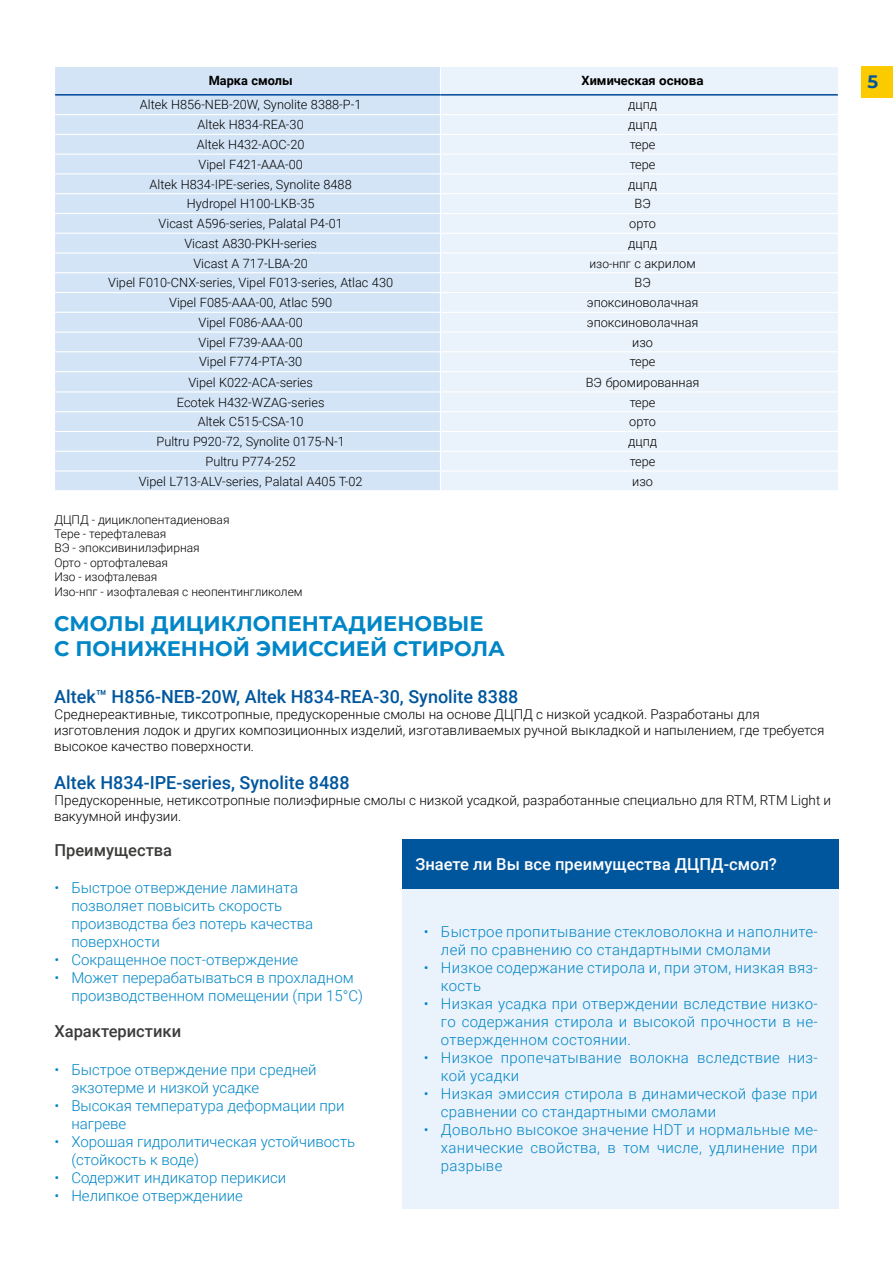
<style>
.page{position:relative;width:893px;height:1263px;background:#fff}
.page>*{position:absolute;margin:0;border:0;box-sizing:border-box;transform-origin:0 0}
.t1{font:700 21px/25.2px "Montserrat";color:#0086c7}
.t2{font:500 18px "Roboto";color:#00569d}
.t3{font:700 18px "Montserrat";color:#00569d}
.t4{font:500 16.5px "Roboto";color:#fff}
.t5{font:500 16.5px "Roboto";color:#3c3c3b}
.t6{font:300 15px/18px "Roboto";color:#0086c7}
.t7{font:300 15px/18px "Roboto";letter-spacing:.02em;color:#0086c7}
.t8{font:300 13.5px/16.2px "Roboto";color:#000}
.t9{font:300 12.75px "Roboto";color:#000}
.t10{font:700 12.75px "Roboto";color:#000}
.t11{font:300 12px/14.4px "Roboto";color:#000}
.s1{font-size:12px}
</style>
<div class="page">
<div style="left:861px;top:66px;width:32px;height:32px;background:#fbcb00"></div>
<div style="left:55px;top:67px;width:385px;height:423px;background:#d3e4f6"></div>
<div style="left:441px;top:67px;width:397px;height:423px;background:#eaf2fb"></div>
<hr style="left:54px;top:114px;width:386px;height:1px;background:#fff">
<hr style="left:440px;top:114px;width:399px;height:1px;background:#fff">
<hr style="left:54px;top:134px;width:386px;height:1px;background:#fff">
<hr style="left:440px;top:134px;width:399px;height:1px;background:#fff">
<hr style="left:54px;top:154px;width:386px;height:1px;background:#fff">
<hr style="left:440px;top:154px;width:399px;height:1px;background:#fff">
<hr style="left:54px;top:173px;width:386px;height:1px;background:#fff">
<hr style="left:440px;top:173px;width:399px;height:1px;background:#fff">
<hr style="left:54px;top:193px;width:386px;height:1px;background:#fff">
<hr style="left:440px;top:193px;width:399px;height:1px;background:#fff">
<hr style="left:54px;top:213px;width:386px;height:1px;background:#fff">
<hr style="left:440px;top:213px;width:399px;height:1px;background:#fff">
<hr style="left:54px;top:233px;width:386px;height:1px;background:#fff">
<hr style="left:440px;top:233px;width:399px;height:1px;background:#fff">
<hr style="left:54px;top:252px;width:386px;height:2px;background:#fff">
<hr style="left:440px;top:252px;width:399px;height:2px;background:#fff">
<hr style="left:54px;top:272px;width:386px;height:1px;background:#fff">
<hr style="left:440px;top:272px;width:399px;height:1px;background:#fff">
<hr style="left:54px;top:292px;width:386px;height:1px;background:#fff">
<hr style="left:440px;top:292px;width:399px;height:1px;background:#fff">
<hr style="left:54px;top:312px;width:386px;height:1px;background:#fff">
<hr style="left:440px;top:312px;width:399px;height:1px;background:#fff">
<hr style="left:54px;top:331px;width:386px;height:2px;background:#fff">
<hr style="left:440px;top:331px;width:399px;height:2px;background:#fff">
<hr style="left:54px;top:351px;width:386px;height:1px;background:#fff">
<hr style="left:440px;top:351px;width:399px;height:1px;background:#fff">
<hr style="left:54px;top:371px;width:386px;height:1px;background:#fff">
<hr style="left:440px;top:371px;width:399px;height:1px;background:#fff">
<hr style="left:54px;top:391px;width:386px;height:1px;background:#fff">
<hr style="left:440px;top:391px;width:399px;height:1px;background:#fff">
<hr style="left:54px;top:411px;width:386px;height:1px;background:#fff">
<hr style="left:440px;top:411px;width:399px;height:1px;background:#fff">
<hr style="left:54px;top:431px;width:386px;height:1px;background:#fff">
<hr style="left:440px;top:431px;width:399px;height:1px;background:#fff">
<hr style="left:54px;top:451px;width:386px;height:1px;background:#fff">
<hr style="left:440px;top:451px;width:399px;height:1px;background:#fff">
<hr style="left:54px;top:470px;width:386px;height:2px;background:#fff">
<hr style="left:440px;top:470px;width:399px;height:2px;background:#fff">
<hr style="left:55px;top:94px;width:385px;height:2px;background:#00489a">
<hr style="left:440px;top:94px;width:398px;height:2px;background:#00489a">
<div style="left:403px;top:888px;width:436px;height:321px;background:#eaf2fb"></div>
<div style="left:403px;top:839px;width:436px;height:49px;background:#00569d"></div>
<p class="t10" style="left:209px;top:72px;width:85px">Марка смолы</p>
<p class="t10" style="left:582px;top:72px;width:123px">Химическая основа</p>
<h2 class="t3" style="left:867px;top:69px;width:12px">5</h2>
<p class="t9" style="left:140px;top:96px;width:223px">Altek H856-NEB-20W, Synolite 8388-P-1</p>
<p class="t9" style="left:628px;top:96px;width:31px">дцпд</p>
<p class="t9" style="left:198px;top:116px;width:108px">Altek H834-REA-30</p>
<p class="t9" style="left:628px;top:116px;width:31px">дцпд</p>
<p class="t9" style="left:197px;top:136px;width:109px">Altek H432-AOC-20</p>
<p class="t9" style="left:630px;top:136px;width:27px">тере</p>
<p class="t9" style="left:199px;top:155px;width:106px">Vipel F421-AAA-00</p>
<p class="t9" style="left:630px;top:155px;width:27px">тере</p>
<p class="t9" style="left:150px;top:175px;width:204px">Altek H834-IPE-series, Synolite 8488</p>
<p class="t9" style="left:628px;top:175px;width:31px">дцпд</p>
<p class="t9" style="left:187px;top:195px;width:129px">Hydropel H100-LKB-35</p>
<p class="t9" style="left:634px;top:195px;width:18px">ВЭ</p>
<p class="t9" style="left:159px;top:215px;width:186px">Vicast A596-series, Palatal P4-01</p>
<p class="t9" style="left:629px;top:215px;width:28px">орто</p>
<p class="t9" style="left:184px;top:234px;width:134px">Vicast A830-PKH-series</p>
<p class="t9" style="left:628px;top:234px;width:31px">дцпд</p>
<p class="t9" style="left:193px;top:254px;width:116px">Vicast А 717-LBA-20</p>
<p class="t9" style="left:589px;top:254px;width:108px"><span class="s1">изо-нпг</span> с акрилом</p>
<p class="t9" style="left:108px;top:274px;width:286px">Vipel F010-CNX-series, Vipel F013-series, Atlac 430</p>
<p class="t9" style="left:634px;top:274px;width:18px">ВЭ</p>
<p class="t9" style="left:169px;top:294px;width:164px">Vipel F085-AAA-00, Atlac 590</p>
<p class="t9" style="left:587px;top:294px;width:113px">эпоксиноволачная</p>
<p class="t9" style="left:199px;top:313px;width:106px">Vipel F086-AAA-00</p>
<p class="t9" style="left:587px;top:313px;width:113px">эпоксиноволачная</p>
<p class="t9" style="left:199px;top:333px;width:106px">Vipel F739-AAA-00</p>
<p class="t9" style="left:632px;top:333px;width:22px">изо</p>
<p class="t9" style="left:199px;top:353px;width:105px">Vipel F774-PTA-30</p>
<p class="t9" style="left:630px;top:353px;width:27px">тере</p>
<p class="t9" style="left:188px;top:373px;width:126px">Vipel K022-ACA-series</p>
<p class="t9" style="left:586px;top:373px;width:115px">ВЭ бромированная</p>
<p class="t9" style="left:177px;top:393px;width:149px">Ecotek H432-WZAG-series</p>
<p class="t9" style="left:630px;top:393px;width:27px">тере</p>
<p class="t9" style="left:198px;top:413px;width:107px">Altek C515-CSA-10</p>
<p class="t9" style="left:629px;top:413px;width:28px">орто</p>
<p class="t9" style="left:156px;top:433px;width:190px">Pultru P920-72, Synolite 0175-N-1</p>
<p class="t9" style="left:628px;top:433px;width:31px">дцпд</p>
<p class="t9" style="left:205px;top:452px;width:92px">Pultru P774-252</p>
<p class="t9" style="left:630px;top:452px;width:27px">тере</p>
<p class="t9" style="left:139px;top:472px;width:225px">Vipel L713-ALV-series, Palatal A405 T-02</p>
<p class="t9" style="left:632px;top:472px;width:22px">изо</p>
<p class="t11" style="left:54px;top:512px;width:250px">ДЦПД - дициклопентадиеновая<br>Тере - терефталевая<br>ВЭ - эпоксивинилэфирная<br>Орто - ортофталевая<br>Изо - изофталевая<br>Изо-нпг - изофталевая с неопентингликолем</p>
<h1 class="t1" style="left:54px;top:609px;width:452px">СМОЛЫ ДИЦИКЛОПЕНТАДИЕНОВЫЕ<br>С ПОНИЖЕННОЙ ЭМИССИЕЙ СТИРОЛА</h1>
<h2 class="t2" style="left:54px;top:684px;width:466px">Altek™ H856-NEB-20W, Altek H834-REA-30, Synolite 8388</h2>
<p class="t8" style="left:54px;top:705px;width:772px">Среднереактивные, тиксотропные, предускоренные смолы на основе ДЦПД с низкой усадкой. Разработаны для изготовления лодок и других композиционных изделий, изготавливаемых ручной выкладкой и напылением, где требуется высокое качество поверхности.</p>
<h2 class="t2" style="left:54px;top:770px;width:297px">Altek H834-IPE-series, Synolite 8488</h2>
<p class="t8" style="left:54px;top:792px;width:778px">Предускоренные, нетиксотропные полиэфирные смолы с низкой усадкой, разработанные специально для RTM, RTM Light и вакуумной инфузии.</p>
<p class="t4" style="left:415px;top:852px;width:363px">Знаете ли Вы все преимущества ДЦПД-смол?</p>
<p class="t5" style="left:54px;top:838px;width:119px">Преимущества</p>
<p class="t6" style="left:71px;top:878px;width:243px;text-indent:-17px">• Быстрое отверждение ламината позволяет повысить скорость производства без потерь качества поверхности</p>
<p class="t6" style="left:54px;top:950px;width:245px">• Сокращенное пост-отверждение</p>
<p class="t6" style="left:71px;top:968px;width:293px;text-indent:-17px">• Может перерабатываться в прохладном производственном помещении (при 15°C)</p>
<p class="t5" style="left:54px;top:1020px;width:128px">Характеристики</p>
<p class="t6" style="left:71px;top:1060px;width:247px;text-indent:-17px">• Быстрое отверждение при средней экзотерме и низкой усадке</p>
<p class="t6" style="left:71px;top:1096px;width:275px;text-indent:-17px">• Высокая температура деформации при нагреве</p>
<p class="t6" style="left:71px;top:1132px;width:285px;text-indent:-17px">• Хорошая гидролитическая устойчивость (стойкость к воде)</p>
<p class="t6" style="left:54px;top:1168px;width:233px">• Содержит индикатор перикиси</p>
<p class="t6" style="left:54px;top:1186px;width:190px">• Нелипкое отверждениие</p>
<p class="t7" style="left:441px;top:922px;width:378px;text-indent:-17px">• Быстрое пропитывание стекловолокна и наполните&shy;лей по сравнению со стандартными смолами</p>
<p class="t7" style="left:441px;top:958px;width:378px;text-indent:-17px">• Низкое содержание стирола и, при этом, низкая вяз&shy;кость</p>
<p class="t6" style="left:441px;top:994px;width:378px;text-align:justify;text-indent:-17px">• Низкая усадка при отверждении вследствие низко&shy;го содержания стирола и высокой прочности в не&shy;отвержденном состоянии.</p>
<p class="t7" style="left:441px;top:1048px;width:378px;text-indent:-17px">• Низкое пропечатывание волокна вследствие низ&shy;кой усадки</p>
<p class="t7" style="left:441px;top:1084px;width:378px;text-indent:-17px">• Низкая эмиссия стирола в динамической фазе при сравнении со стандартными смолами</p>
<p class="t6" style="left:441px;top:1120px;width:378px;text-align:justify;text-indent:-17px">• Довольно высокое значение HDT и нормальные ме&shy;ханические свойства, в том числе, удлинение при разрыве</p>
</div>
